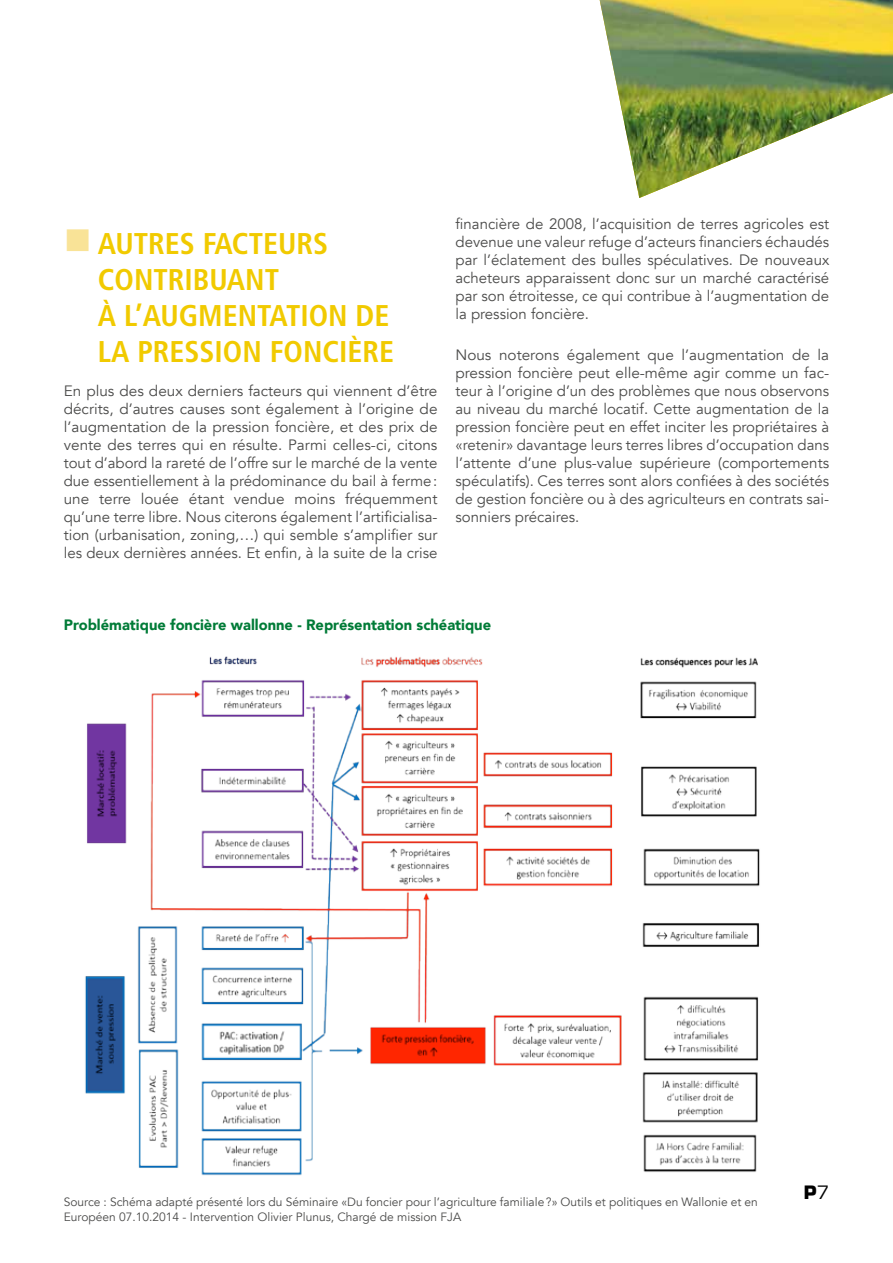
<style>
.page{position:relative;width:893px;height:1263px;background:#fff}
.page>*{position:absolute;margin:0;border:0;box-sizing:border-box;transform-origin:0 0}
.t1{font:700 condensed 30px/36px "Frutiger LT Std";color:#f1ca00}
.t2{font:700 18px "Eurostile LT Std";color:#000}
.t3{font:15px/18px "Avenir";color:#4a4a49;text-align:justify}
.t4{font:900 15px "Avenir";color:#007b37}
.t5{font:12px/14.4px "Avenir";color:#4a4a49}
.s1{color:#f9e397}
.s2{font-weight:400}
</style>
<div class="page">
<img style="left:85px;top:656px;width:675px;height:520px">
<img style="left:599px;top:0;width:294px;height:198px">
<h1 class="t1" style="left:98px;top:225px;width:298px;text-indent:-34px"><span class="s1">■</span> AUTRES FACTEURS<br>CONTRIBUANT<br>À L’AUGMENTATION DE<br>LA PRESSION FONCIÈRE</h1>
<p class="t3" style="left:64px;top:382px;width:375px">En plus des deux derniers facteurs qui viennent d’être décrits, d’autres causes sont également à l’origine de l’augmentation de la pression foncière, et des prix de vente des terres qui en résulte. Parmi celles-ci, citons tout d’abord la rareté de l’offre sur le marché de la vente due essentiellement à la prédominance du bail à ferme: une terre louée étant vendue moins fréquemment qu’une terre libre. Nous citerons également l’artificialisa&shy;tion (urbanisation, zoning,…) qui semble s’amplifier sur les deux dernières années. Et enfin, à la suite de la crise</p>
<p class="t3" style="left:455px;top:215px;width:375px">financière de 2008, l’acquisition de terres agricoles est devenue une valeur refuge d’acteurs financiers échaudés par l’éclatement des bulles spéculatives. De nouveaux acheteurs apparaissent donc sur un marché caractérisé par son étroitesse, ce qui contribue à l’augmentation de la pression foncière.</p>
<p class="t3" style="left:455px;top:346px;width:375px">Nous noterons également que l’augmentation de la pression foncière peut elle-même agir comme un fac&shy;teur à l’origine d’un des problèmes que nous observons au niveau du marché locatif. Cette augmentation de la pression foncière peut en effet inciter les propriétaires à «retenir» davantage leurs terres libres d’occupation dans l’attente d’une plus-value supérieure (comportements spéculatifs). Ces terres sont alors confiées à des sociétés de gestion foncière ou à des agriculteurs en contrats sai&shy;sonniers précaires.</p>
<p class="t4" style="left:64px;top:612px;width:429px">Problématique foncière wallonne - Représentation schéatique</p>
<p class="t5" style="left:64px;top:1195px;width:696px">Source : Schéma adapté présenté lors du Séminaire «Du foncier pour l’agriculture familiale?» Outils et politiques en Wallonie et en<br>Européen 07.10.2014 - Intervention Olivier Plunus, Chargé de mission FJA</p>
<p class="t2" style="left:804px;top:1181px;width:27px">P<span class="s2">7</span></p>
</div>
